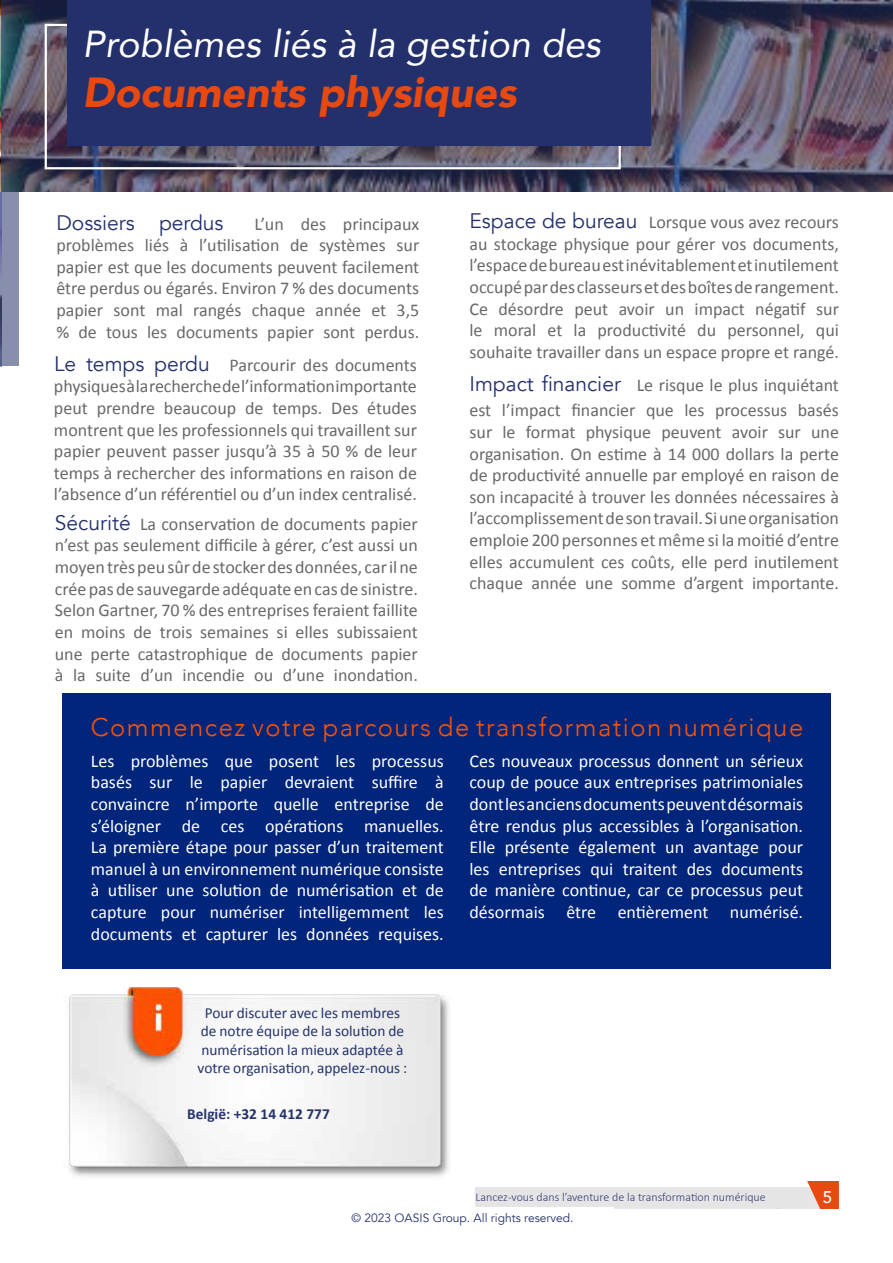
<style>
.page{position:relative;width:893px;height:1263px;background:#fff}
.page>*{position:absolute;margin:0;border:0;box-sizing:border-box;transform-origin:0 0}
.t1{font:italic 900 42px "Avenir";color:#e84910}
.t2{font:italic 37.5px "Avenir";color:#fff}
.t3{font:300 25.5px "Avenir";letter-spacing:.06em;color:#ff5200}
.t4{font:21px "Avenir";color:#24306b}
.t5{font:18px/21.6px "Calibri";color:#676968;text-align:justify}
.t6{font:18px/21.6px "Calibri";color:#fff;text-align:justify}
.t7{font:15.3px/18.5px "Calibri";color:#25346a;text-align:center}
.t8{font:700 15.3px "Calibri";color:#25346a}
.t9{font:12px "Avenir";color:#24306b}
.t10{font:300 12px "Calibri";color:#333c74}
.t11{font:11.25px "Avenir";color:#24306b}
.s1{font-family:"Avenir";font-size:21px;color:#24306b}
</style>
<div class="page">
<div style="left:475px;top:1187px;width:352px;height:22px;background:#e6e6e6"></div>
<svg style="left:807px;top:1181px;width:32px;height:28px"></svg>
<img style="left:69px;top:987px;width:380px;height:190px">
<div style="left:0;top:0;width:18px;height:366px;background:#878fad"></div>
<svg style="left:1px;top:0;width:892px;height:192px;background:#595367"></svg>
<div style="left:45px;top:24px;width:576px;height:145px;border:2px solid #fff"></div>
<div style="left:67px;top:0;width:584px;height:146px;background:#24306b"></div>
<div style="left:62px;top:694px;width:769px;height:275px;background:#00257b"></div>
<div style="left:475px;top:1189px;width:333px;height:18px;background:#e5e5e5"></div>
<div style="left:296px;top:1207px;width:317px;height:23px;background:#fff"></div>
<h2 class="t2" style="left:82px;top:28px;width:520px">Problèmes liés à la gestion des</h2>
<h1 class="t1" style="left:82px;top:75px;width:435px">Documents physiques</h1>
<p class="t4" style="left:56px;top:213px;width:169px">Dossiers perdus</p>
<p class="t5" style="left:56px;top:212px;width:364px;text-indent:198px">L’un des principaux problèmes liés à l’u琀椀lisa琀椀on de systèmes sur papier est que les documents peuvent facilement être perdus ou égarés. Environ 7 % des documents papier sont mal rangés chaque année et 3,5 % de tous les documents papier sont perdus.</p>
<p class="t5" style="left:54px;top:353px;width:364px"><span class="s1">Le temps perdu</span> Parcourir des documents physiques à la recherche de l’informa琀椀on importante peut prendre beaucoup de temps. Des études montrent que les professionnels qui travaillent sur papier peuvent passer jusqu’à 35 à 50 % de leur temps à rechercher des informa琀椀ons en raison de l’absence d’un référen琀椀el ou d’un index centralisé.</p>
<p class="t5" style="left:55px;top:513px;width:364px"><span class="s1">Sécurité</span> La conserva琀椀on de documents papier n’est pas seulement di昀케cile à gérer, c’est aussi un moyen très peu sûr de stocker des données, car il ne crée pas de sauvegarde adéquate en cas de sinistre.<br>Selon Gartner, 70 % des entreprises feraient faillite en moins de trois semaines si elles subissaient une perte catastrophique de documents papier à la suite d’un incendie ou d’une inonda琀椀on.</p>
<p class="t5" style="left:469px;top:211px;width:371px"><span class="s1">Espace de bureau</span> Lorsque vous avez recours au stockage physique pour gérer vos documents, l’espace de bureau est inévitablement et inu琀椀lement occupé par des classeurs et des boîtes de rangement.<br>Ce désordre peut avoir un impact néga琀椀f sur le moral et la produc琀椀vité du personnel, qui souhaite travailler dans un espace propre et rangé.</p>
<p class="t5" style="left:469px;top:372px;width:371px;line-height:25.2px"><span class="s1">Impact 昀椀nancier</span> Le risque le plus inquiétant est l’impact 昀椀nancier que les processus basés</p>
<p class="t5" style="left:469px;top:421px;width:371px">sur le format physique peuvent avoir sur une organisa琀椀on. On es琀椀me à 14 000 dollars la perte de produc琀椀vité annuelle par employé en raison de son incapacité à trouver les données nécessaires à l’accomplissement de son travail. Si une organisa琀椀on emploie 200 personnes et même si la moi琀椀é d’entre elles accumulent ces coûts, elle perd inu琀椀lement chaque année une somme d’argent importante.</p>
<h3 class="t3" style="left:91px;top:716px;width:714px">Commencez votre parcours de transformation numérique</h3>
<p class="t6" style="left:91px;top:749px;width:354px">Les problèmes que posent les processus basés sur le papier devraient su昀케re à convaincre n’importe quelle entreprise de s’éloigner de ces opéra琀椀ons manuelles.<br>La première étape pour passer d’un traitement manuel à un environnement numérique consiste à u琀椀liser une solu琀椀on de numérisa琀椀on et de capture pour numériser intelligemment les documents et capturer les données requises.</p>
<p class="t6" style="left:469px;top:749px;width:335px">Ces nouveaux processus donnent un sérieux coup de pouce aux entreprises patrimoniales dont les anciens documents peuvent désormais être rendus plus accessibles à l’organisa琀椀on.<br>Elle présente également un avantage pour les entreprises qui traitent des documents de manière con琀椀nue, car ce processus peut désormais être en琀椀èrement numérisé.</p>
<p class="t7" style="left:198px;top:1003px;width:211px">Pour discuter avec les membres de notre équipe de la solu琀椀on de numérisa琀椀on la mieux adaptée à votre organisa琀椀on, appelez-nous :</p>
<p class="t8" style="left:187px;top:1108px;width:144px">België: +32 14 412 777</p>
<p class="t11" style="left:480px;top:1196px;width:354px">Four Things to Consider When Choosing a Data Storage Option <sup>5</sup></p>
<p class="t10" style="left:475px;top:1189px;width:292px">Lancez-vous dans l’aventure de la transforma琀椀on numérique</p>
<p class="t9" style="left:352px;top:1213px;width:223px">© 2023 OASIS Group. All rights reserved.</p>
<p class="t9" style="left:301px;top:1210px;width:292px">© 2018 OASIS Group. All rights reserved. Con昀椀dential</p>
</div>
